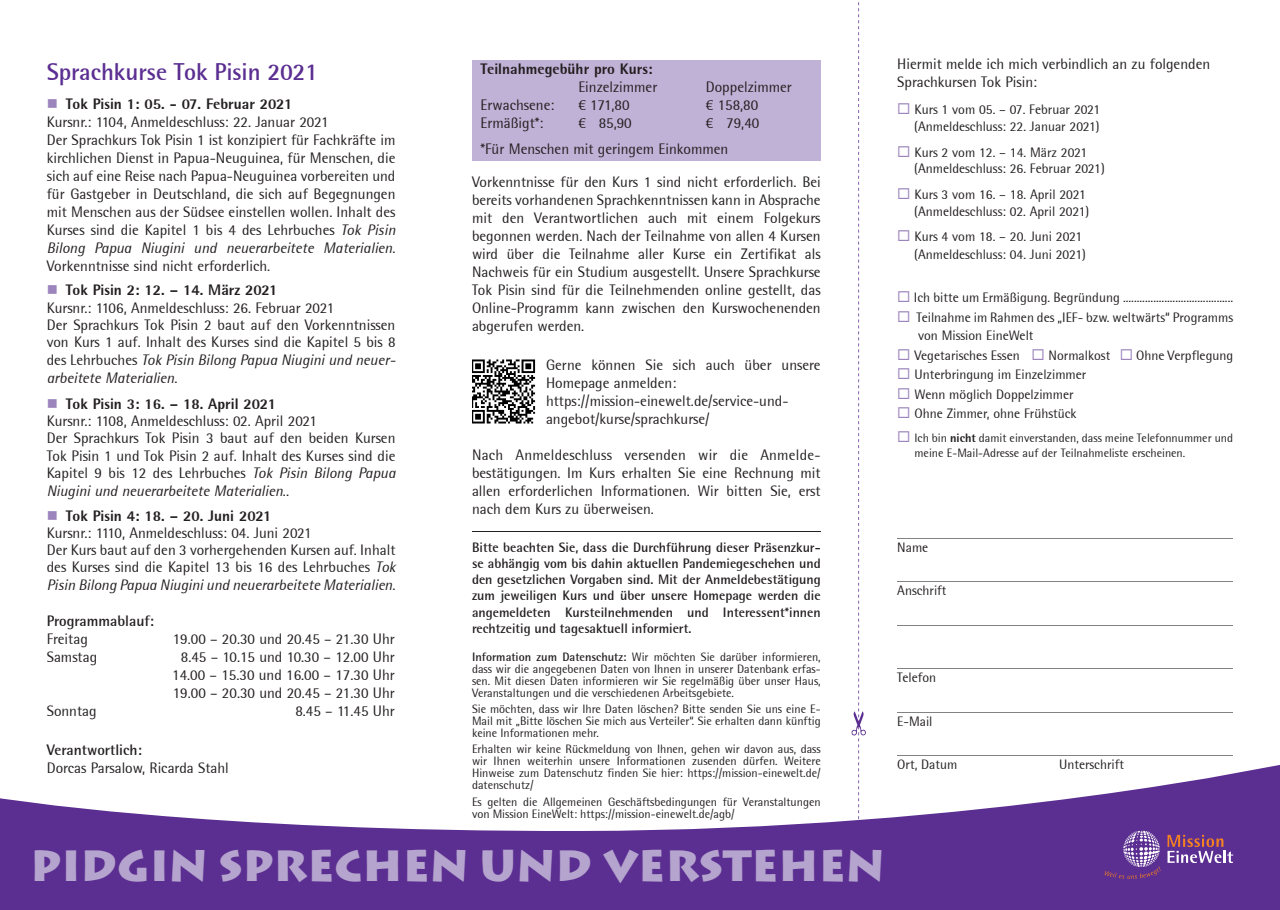
<style>
.page{position:relative;width:1280px;height:910px;background:#fff}
.page>*{position:absolute;margin:0;border:0;box-sizing:border-box;transform-origin:0 0}
.t1{font:700 43.5px "Lithograph";color:#b5a4ce}
.t2{font:700 24px "Rotis Semi Sans";color:#5b2e91}
.t3{font:15px/18px "Rotis Semi Sans";color:#231f20}
.t4{font:700 15px "Rotis Semi Sans";color:#231f20}
.t5{font:800 15px "Rotis Semi Sans";color:#231f20}
.t6{font:13.5px/16.5px "Rotis Semi Sans";color:#231f20;text-align:right}
.t7{font:700 13.5px/16.2px "Rotis Semi Sans";color:#231f20;text-align:justify}
.t8{font:12px/12px "Rotis Semi Sans";color:#231f20;text-align:justify}
.s1{color:#9c85bd}
.s2{font-weight:800}
.s3{font-style:italic}
.s4{font-weight:700}
</style>
<div class="page">
<div style="left:472px;top:60px;width:349px;height:101px;background:#c0b1d6"></div>
<svg style="left:851px;top:2px;width:15px;height:761px"></svg>
<img style="left:472px;top:359px;width:64px;height:65px">
<svg style="left:0;top:763px;width:1280px;height:147px;fill:#5b2e91"></svg>
<svg style="left:1167px;top:835px;width:66px;height:28px;background:#8b5d94"></svg>
<svg style="left:1104px;top:831px;width:57px;height:48px;background:#774f9e"></svg>
<hr style="left:897px;top:538px;width:336px;height:1px;background:#808285">
<hr style="left:897px;top:582px;width:336px;height:1px;background:#808285">
<hr style="left:897px;top:625px;width:336px;height:1px;background:#808285">
<hr style="left:897px;top:669px;width:336px;height:1px;background:#808285">
<hr style="left:897px;top:712px;width:336px;height:1px;background:#808285">
<hr style="left:897px;top:756px;width:336px;height:1px;background:#808285">
<hr style="left:472px;top:531px;width:349px;height:1px;background:#231f20">
<h2 class="t2" style="left:47px;top:57px;width:273px">Sprachkurse Tok Pisin 2021</h2>
<p class="t3" style="left:47px;top:95px;width:350px"><span class="s1">■</span> <span class="s2">Tok Pisin 1: 05. - 07. Februar 2021<br></span>Kursnr.: 1104, Anmeldeschluss: 22. Januar 2021<br>Der Sprachkurs Tok Pisin 1 ist konzipiert für Fachkräfte im kirchlichen Dienst in Papua-Neuguinea, für Menschen, die sich auf eine Reise nach Papua-Neuguinea vorbereiten und für Gastgeber in Deutschland, die sich auf Begegnungen mit Menschen aus der Südsee einstellen wollen. Inhalt des Kurses sind die Kapitel 1 bis 4 des Lehrbuches <span class="s3">Tok Pisin Bilong Papua Niugini und neuerarbeitete Materialien</span>.<br>Vorkenntnisse sind nicht erforderlich.</p>
<p class="t3" style="left:47px;top:281px;width:350px;line-height:17.5px"><span class="s1">■</span> <span class="s2">Tok Pisin 2: 12. – 14. März 2021<br></span>Kursnr.: 1106, Anmeldeschluss: 26. Februar 2021<br>Der Sprachkurs Tok Pisin 2 baut auf den Vorkenntnissen von Kurs 1 auf. Inhalt des Kurses sind die Kapitel 5 bis 8 des Lehrbuches <span class="s3">Tok Pisin Bilong Papua Niugini und neuer&shy;arbeitete Materialien</span>.</p>
<p class="t3" style="left:47px;top:395px;width:350px;line-height:17.4px"><span class="s1">■</span> <span class="s2">Tok Pisin 3: 16. – 18. April 2021<br></span>Kursnr.: 1108, Anmeldeschluss: 02. April 2021<br>Der Sprachkurs Tok Pisin 3 baut auf den beiden Kursen Tok Pisin 1 und Tok Pisin 2 auf. Inhalt des Kurses sind die Kapitel 9 bis 12 des Lehrbuches <span class="s3">Tok Pisin Bilong Papua Niugini und neuerarbeitete Materialien</span>..</p>
<p class="t3" style="left:47px;top:507px;width:350px;line-height:17.4px"><span class="s1">■</span> <span class="s2">Tok Pisin 4: 18. – 20. Juni 2021<br></span>Kursnr.: 1110, Anmeldeschluss: 04. Juni 2021<br>Der Kurs baut auf den 3 vorhergehenden Kursen auf. Inhalt des Kurses sind die Kapitel 13 bis 16 des Lehrbuches <span class="s3">Tok Pisin Bilong Papua Niugini und neuerarbeitete Materialien</span>.</p>
<p class="t4" style="left:47px;top:611px;width:109px">Programmablauf:</p>
<p class="t3" style="left:47px;top:629px;width:43px">Freitag</p>
<p class="t3" style="left:173px;top:629px;width:224px">19.00 – 20.30 und 20.45 – 21.30 Uhr</p>
<p class="t3" style="left:47px;top:647px;width:52px">Samstag</p>
<p class="t3" style="left:172px;top:647px;width:224px;text-align:center">8.45 – 10.15 und 10.30 – 12.00 Uhr<br>14.00 – 15.30 und 16.00 – 17.30 Uhr<br>19.00 – 20.30 und 20.45 – 21.30 Uhr</p>
<p class="t3" style="left:47px;top:701px;width:51px">Sonntag</p>
<p class="t3" style="left:295px;top:701px;width:101px">8.45 – 11.45 Uhr</p>
<p class="t4" style="left:47px;top:741px;width:97px">Verantwortlich:</p>
<p class="t3" style="left:47px;top:759px;width:184px">Dorcas Parsalow, Ricarda Stahl</p>
<p class="t5" style="left:480px;top:60px;width:173px">Teilnahmegebühr pro Kurs:</p>
<p class="t3" style="left:578px;top:78px;width:81px">Einzelzimmer</p>
<p class="t3" style="left:706px;top:78px;width:88px">Doppelzimmer</p>
<p class="t3" style="left:480px;top:96px;width:75px">Erwachsene:</p>
<p class="t3" style="left:578px;top:96px;width:53px">€ 171,80</p>
<p class="t3" style="left:706px;top:96px;width:54px">€ 158,80</p>
<p class="t3" style="left:480px;top:114px;width:64px">Ermäßigt*:</p>
<p class="t3" style="left:578px;top:114px;width:55px">€ 85,90</p>
<p class="t3" style="left:480px;top:110px;width:280px;line-height:25.5px;text-indent:225px">€ 79,40 *Für Menschen mit geringem Einkommen</p>
<p class="t3" style="left:472px;top:172px;width:350px;text-align:justify">Vorkenntnisse für den Kurs 1 sind nicht erforderlich. Bei bereits vorhandenen Sprachkenntnissen kann in Absprache mit den Verantwortlichen auch mit einem Folgekurs begonnen werden. Nach der Teilnahme von allen 4 Kursen wird über die Teilnahme aller Kurse ein Zertifikat als Nachweis für ein Studium ausgestellt. Unsere Sprachkurse Tok Pisin sind für die Teilnehmenden online gestellt, das Online-Programm kann zwischen den Kurswochenenden abgerufen werden.</p>
<p class="t3" style="left:546px;top:356px;width:276px">Gerne können Sie sich auch über unsere Homepage anmelden: https://mission-einewelt.de/service-und&shy;angebot/kurse/sprachkurse/</p>
<p class="t3" style="left:472px;top:446px;width:350px;text-align:justify">Nach Anmeldeschluss versenden wir die Anmelde&shy;bestätigungen. Im Kurs erhalten Sie eine Rechnung mit allen erforderlichen Informationen. Wir bitten Sie, erst nach dem Kurs zu überweisen.</p>
<p class="t7" style="left:472px;top:539px;width:350px">Bitte beachten Sie, dass die Durchführung dieser Präsenzkur&shy;se abhängig vom bis dahin aktuellen Pandemiegeschehen und den gesetzlichen Vorgaben sind. Mit der Anmeldebestätigung zum jeweiligen Kurs und über unsere Homepage werden die angemeldeten Kursteilnehmenden und Interessent*innen rechtzeitig und tagesaktuell informiert.</p>
<p class="t8" style="left:472px;top:651px;width:350px"><span class="s4">Information zum Datenschutz:</span> Wir möchten Sie darüber informieren, dass wir die angegebenen Daten von Ihnen in unserer Datenbank erfas&shy;sen. Mit diesen Daten informieren wir Sie regelmäßig über unser Haus, Veranstaltungen und die verschiedenen Arbeitsgebiete.</p>
<p class="t8" style="left:472px;top:703px;width:350px">Sie möchten, dass wir Ihre Daten löschen? Bitte senden Sie uns eine E-Mail mit „Bitte löschen Sie mich aus Verteiler“. Sie erhalten dann künftig keine Informationen mehr.</p>
<p class="t8" style="left:472px;top:743px;width:350px">Erhalten wir keine Rückmeldung von Ihnen, gehen wir davon aus, dass wir Ihnen weiterhin unsere Informationen zusenden dürfen. Weitere Hinweise zum Datenschutz finden Sie hier: https://mission-einewelt.de/ datenschutz/</p>
<p class="t8" style="left:472px;top:795px;width:350px">Es gelten die Allgemeinen Geschäftsbedingungen für Veranstaltungen von Mission EineWelt: https://mission-einewelt.de/agb/</p>
<h1 class="t1" style="left:30px;top:839px;width:856px">PIDGIN SPRECHEN UND VERSTEHEN</h1>
<p class="t3" style="left:897px;top:55px;width:314px">Hiermit melde ich mich verbindlich an zu folgenden<br>Sprachkursen Tok Pisin:</p>
<p class="t6" style="left:897px;top:102px;width:205px"><span class="s1">◻</span> Kurs 1 vom 05. – 07. Februar 2021 (Anmeldeschluss: 22. Januar 2021)</p>
<p class="t6" style="left:914px;top:144px;width:192px;text-align:left;text-indent:-17px"><span class="s1">◻</span> Kurs 2 vom 12. – 14. März 2021 (Anmeldeschluss: 26. Februar 2021)</p>
<p class="t6" style="left:897px;top:186px;width:193px"><span class="s1">◻</span> Kurs 3 vom 16. – 18. April 2021 (Anmeldeschluss: 02. April 2021)</p>
<p class="t6" style="left:897px;top:228px;width:190px;line-height:18px"><span class="s1">◻</span> Kurs 4 vom 18. – 20. Juni 2021 (Anmeldeschluss: 04. Juni 2021)</p>
<p class="t6" style="left:897px;top:289px;width:337px"><span class="s1">◻</span> Ich bitte um Ermäßigung. Begründung ........................................</p>
<p class="t6" style="left:918px;top:308px;width:316px;line-height:18px;text-align:left;text-indent:-21px"><span class="s1">◻</span> Teilnahme im Rahmen des „IEF- bzw. weltwärts“ Programms von Mission EineWelt</p>
<p class="t6" style="left:897px;top:347px;width:337px"><span class="s1">◻</span> Vegetarisches Essen <span class="s1">◻</span> Normalkost <span class="s1">◻</span> Ohne Verpflegung</p>
<p class="t6" style="left:897px;top:366px;width:191px"><span class="s1">◻</span> Unterbringung im Einzelzimmer</p>
<p class="t6" style="left:897px;top:386px;width:178px"><span class="s1">◻</span> Wenn möglich Doppelzimmer</p>
<p class="t6" style="left:897px;top:405px;width:181px"><span class="s1">◻</span> Ohne Zimmer, ohne Frühstück</p>
<p class="t8" style="left:914px;top:431px;width:320px;line-height:15px;text-indent:-17px"><span class="s1">◻</span> Ich bin <span class="s2">nicht</span> damit einverstanden, dass meine Telefonnummer und meine E-Mail-Adresse auf der Teilnahmeliste erscheinen.</p>
<p class="t6" style="left:897px;top:539px;width:33px">Name</p>
<p class="t6" style="left:897px;top:582px;width:51px">Anschrift</p>
<p class="t6" style="left:897px;top:669px;width:41px">Telefon</p>
<p class="t6" style="left:897px;top:713px;width:37px">E-Mail</p>
<p class="t6" style="left:897px;top:756px;width:62px">Ort, Datum</p>
<p class="t6" style="left:1059px;top:756px;width:66px">Unterschrift</p>
</div>
